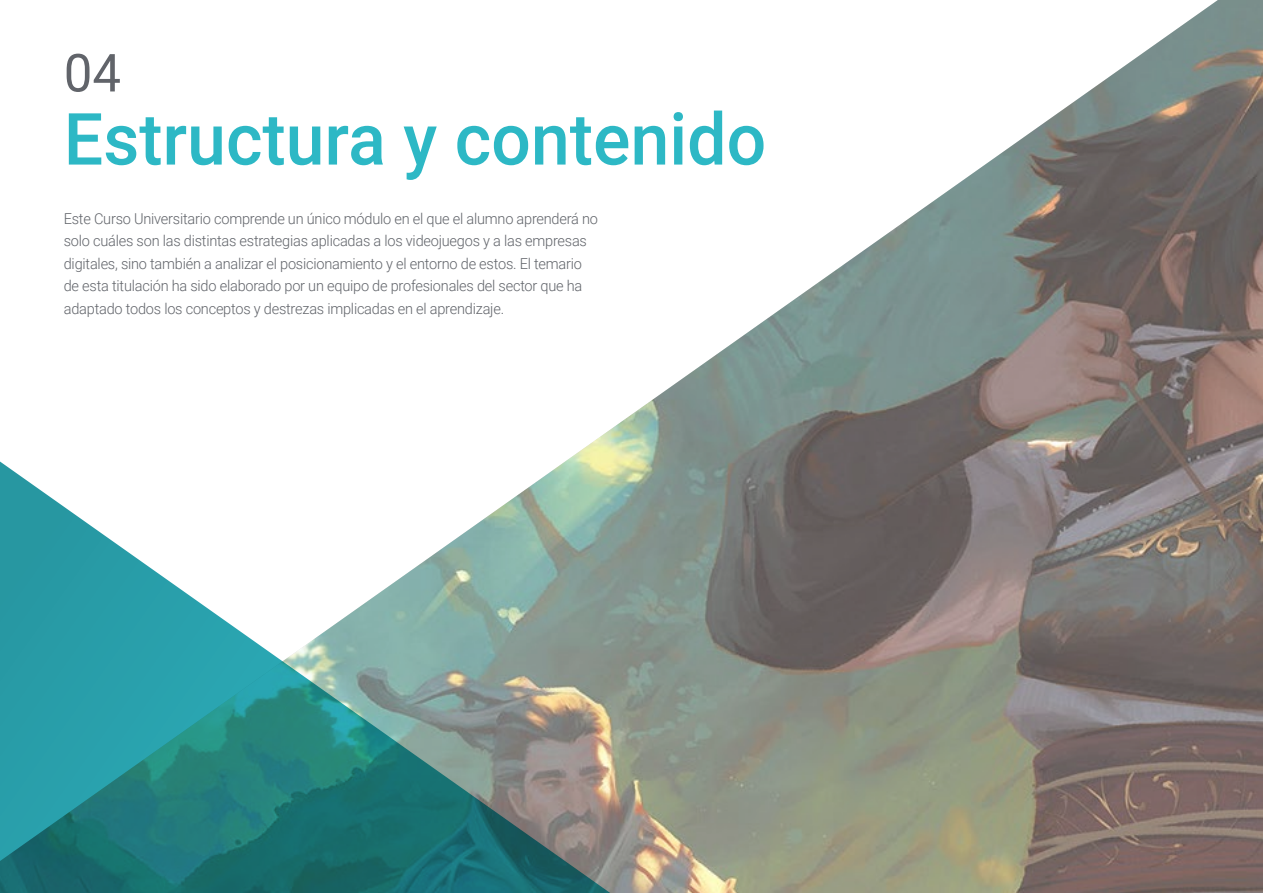
<style>
.page{position:relative;width:1263px;height:893px;background:#fff}
.page>*{position:absolute;margin:0;border:0;box-sizing:border-box;transform-origin:0 0}
.t1{font:500 72px "Roboto";color:#2db8c5}
.t2{font:52.5px "Roboto";color:#61646a}
.t3{font:300 15px/22.5px "Roboto";letter-spacing:-.015em;color:#61646a}
</style>
<div class="page">
<img style="left:587px;top:0;width:676px;height:893px">
<svg style="left:0;top:446px;width:640px;height:447px"></svg>
<h2 class="t2" style="left:64px;top:36px;width:59px">04</h2>
<h1 class="t1" style="left:64px;top:89px;width:704px">Estructura y contenido</h1>
<p class="t3" style="left:64px;top:207px;width:536px">Este Curso Universitario comprende un único módulo en el que el alumno aprenderá no solo cuáles son las distintas estrategias aplicadas a los videojuegos y a las empresas digitales, sino también a analizar el posicionamiento y el entorno de estos. El temario de esta titulación ha sido elaborado por un equipo de profesionales del sector que ha adaptado todos los conceptos y destrezas implicadas en el aprendizaje.</p>
</div>
